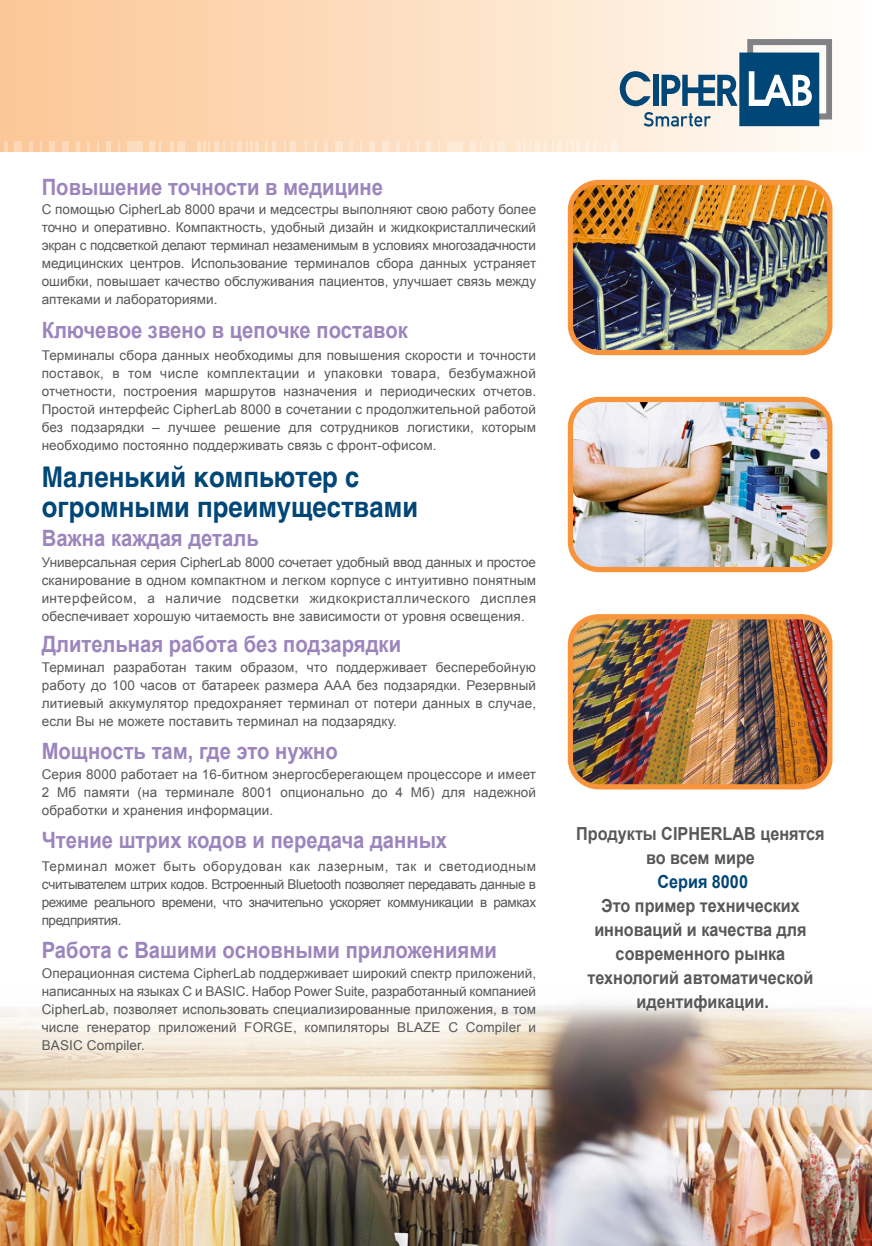
<style>
.page{position:relative;width:872px;height:1246px;background:#fff}
.page>*{position:absolute;margin:0;border:0;box-sizing:border-box;transform-origin:0 0}
.t1{font:700 28.5px/30px "Helvetica";color:#004677;scale:.9 1}
.t2{font:700 22.5px "Arial";color:#9c85bd;scale:.9 1}
.t3{font:700 18px/24px "Arial";color:#57585a;text-align:center;scale:.9 1}
.t4{font:13.5px/18px "Arial";letter-spacing:.01em;color:#57585a;text-align:justify}
.s1{color:#004677}
</style>
<div class="page">
<img style="left:574px;top:186px;width:252px;height:163px">
<img style="left:574px;top:403px;width:252px;height:163px">
<img style="left:574px;top:620px;width:252px;height:163px">
<img style="left:0;top:1003px;width:871px;height:243px">
<div style="left:0;top:0;width:872px;height:152px;background:linear-gradient(to right,#fcc594,#fefdfa)"></div>
<div style="left:127px;top:141px;width:15px;height:11px;background:#fcdcbf"></div>
<svg style="left:170px;top:141px;width:3px;height:11px"></svg>
<svg style="left:223px;top:141px;width:2px;height:11px"></svg>
<div style="left:214px;top:141px;width:5px;height:11px;background:#fde0c5"></div>
<div style="left:149px;top:141px;width:6px;height:11px;background:#fddec0"></div>
<div style="left:177px;top:141px;width:7px;height:11px;background:#fddec2"></div>
<svg style="left:197px;top:141px;width:13px;height:11px"></svg>
<hr style="left:272px;top:141px;width:4px;height:11px;background:#fde2c8">
<svg style="left:284px;top:141px;width:2px;height:11px"></svg>
<svg style="left:231px;top:141px;width:2px;height:11px"></svg>
<div style="left:237px;top:141px;width:5px;height:11px;background:#fde1c6"></div>
<div style="left:290px;top:141px;width:6px;height:11px;background:#fde3cb"></div>
<svg style="left:265px;top:141px;width:3px;height:11px"></svg>
<svg style="left:246px;top:141px;width:13px;height:11px"></svg>
<div style="left:62px;top:141px;width:7px;height:11px;background:#fcd9b9"></div>
<hr style="left:29px;top:141px;width:4px;height:11px;background:#fcd8b7">
<svg style="left:40px;top:141px;width:2px;height:11px"></svg>
<div style="left:49px;top:141px;width:6px;height:11px;background:#fcd9b8"></div>
<div style="left:15px;top:141px;width:7px;height:11px;background:#fcd8b6"></div>
<svg style="left:4px;top:141px;width:3px;height:11px"></svg>
<svg style="left:118px;top:141px;width:2px;height:11px"></svg>
<div style="left:106px;top:141px;width:5px;height:11px;background:#fcdbbd"></div>
<svg style="left:76px;top:141px;width:3px;height:11px"></svg>
<svg style="left:87px;top:141px;width:2px;height:11px"></svg>
<div style="left:447px;top:141px;width:15px;height:11px;background:#fee9d7"></div>
<hr style="left:490px;top:141px;width:4px;height:11px;background:#feecdb">
<svg style="left:543px;top:141px;width:2px;height:11px"></svg>
<div style="left:535px;top:141px;width:5px;height:11px;background:#feeede"></div>
<div style="left:470px;top:141px;width:5px;height:11px;background:#feebd9"></div>
<div style="left:498px;top:141px;width:7px;height:11px;background:#feecdb"></div>
<hr style="left:517px;top:141px;width:4px;height:11px;background:#feeddd">
<svg style="left:523px;top:141px;width:7px;height:11px"></svg>
<svg style="left:551px;top:141px;width:2px;height:11px"></svg>
<div style="left:557px;top:141px;width:5px;height:11px;background:#feefe0"></div>
<div style="left:611px;top:141px;width:6px;height:11px;background:#fef1e5"></div>
<svg style="left:586px;top:141px;width:10px;height:11px"></svg>
<svg style="left:566px;top:141px;width:13px;height:11px"></svg>
<div style="left:382px;top:141px;width:7px;height:11px;background:#fde7d2"></div>
<hr style="left:349px;top:141px;width:4px;height:11px;background:#fde5cf">
<div style="left:369px;top:141px;width:6px;height:11px;background:#fde6d1"></div>
<div style="left:335px;top:141px;width:7px;height:11px;background:#fde5cf"></div>
<hr style="left:324px;top:141px;width:4px;height:11px;background:#fde5cd">
<svg style="left:305px;top:141px;width:2px;height:11px"></svg>
<svg style="left:314px;top:141px;width:3px;height:11px"></svg>
<svg style="left:438px;top:141px;width:2px;height:11px"></svg>
<div style="left:426px;top:141px;width:5px;height:11px;background:#fee9d6"></div>
<hr style="left:396px;top:141px;width:4px;height:11px;background:#fde7d3">
<svg style="left:417px;top:141px;width:2px;height:11px"></svg>
<svg style="left:407px;top:141px;width:3px;height:11px"></svg>
<svg style="left:619px;top:38px;width:214px;height:89px;background:#99acb8"></svg>
<div style="left:568px;top:180px;width:264px;height:175px;border:5px solid #f7943c;border-radius:28px"></div>
<div style="left:568px;top:397px;width:264px;height:175px;border:5px solid #f7943c;border-radius:28px"></div>
<div style="left:568px;top:614px;width:264px;height:175px;border:5px solid #f7943c;border-radius:28px"></div>
<p class="t2" style="left:42px;top:172px;width:381px">Повышение точности в медицине</p>
<p class="t4" style="left:42px;top:200px;width:496px">С помощью CipherLab 8000 врачи и медсестры выполняют свою работу более точно и оперативно. Компактность, удобный дизайн и жидкокристаллический экран с подсветкой делают терминал незаменимым в условиях многозадачности медицинских центров. Использование терминалов сбора данных устраняет ошибки, повышает качество обслуживания пациентов, улучшает связь между аптеками и лабораториями.</p>
<p class="t2" style="left:42px;top:315px;width:408px">Ключевое звено в цепочке поставок</p>
<p class="t4" style="left:42px;top:346px;width:496px">Терминалы сбора данных необходимы для повышения скорости и точности поставок, в том числе комплектации и упаковки товара, безбумажной отчетности, построения маршрутов назначения и периодических отчетов.<br>Простой интерфейс CipherLab 8000 в сочетании с продолжительной работой без подзарядки – лучшее решение для сотрудников логистики, которым необходимо постоянно поддерживать связь с фронт-офисом.</p>
<p class="t1" style="left:42px;top:462px;width:420px">Маленький компьютер с огромными преимуществами</p>
<p class="t2" style="left:42px;top:523px;width:243px">Важна каждая деталь</p>
<p class="t4" style="left:42px;top:553px;width:496px">Универсальная серия CipherLab 8000 сочетает удобный ввод данных и простое сканирование в одном компактном и легком корпусе с интуитивно понятным интерфейсом, а наличие подсветки жидкокристаллического дисплея обеспечивает хорошую читаемость вне зависимости от уровня освещения.</p>
<p class="t2" style="left:42px;top:629px;width:401px">Длительная работа без подзарядки</p>
<p class="t4" style="left:42px;top:658px;width:496px">Терминал разработан таким образом, что поддерживает бесперебойную работу до 100 часов от батареек размера ААА без подзарядки. Резервный литиевый аккумулятор предохраняет терминал от потери данных в случае, если Вы не можете поставить терминал на подзарядку.</p>
<p class="t2" style="left:42px;top:736px;width:330px">Мощность там, где это нужно</p>
<p class="t4" style="left:42px;top:765px;width:496px">Серия 8000 работает на 16-битном энергосберегающем процессоре и имеет 2 Мб памяти (на терминале 8001 опционально до 4 Мб) для надежной обработки и хранения информации.</p>
<p class="t2" style="left:42px;top:825px;width:452px">Чтение штрих кодов и передача данных</p>
<p class="t4" style="left:42px;top:858px;width:496px">Терминал может быть оборудован как лазерным, так и светодиодным считывателем штрих кодов. Встроенный Bluetooth позволяет передавать данные в режиме реального времени, что значительно ускоряет коммуникации в рамках предприятия.</p>
<p class="t2" style="left:42px;top:935px;width:507px">Работа с Вашими основными приложениями</p>
<p class="t4" style="left:42px;top:965px;width:496px">Операционная система CipherLab поддерживает широкий спектр приложений, написанных на языках C и BASIC. Набор Power Suite, разработанный компанией CipherLab, позволяет использовать специализированные приложения, в том числе генератор приложений FORGE, компиляторы BLAZE C Compiler и BASIC Compiler.</p>
<p class="t3" style="left:576px;top:822px;width:278px">Продукты CIPHERLAB ценятся во всем мире<br><span class="s1">Серия 8000<br></span>Это пример технических инноваций и качества для современного рынка технологий автоматической идентификации.</p>
</div>
